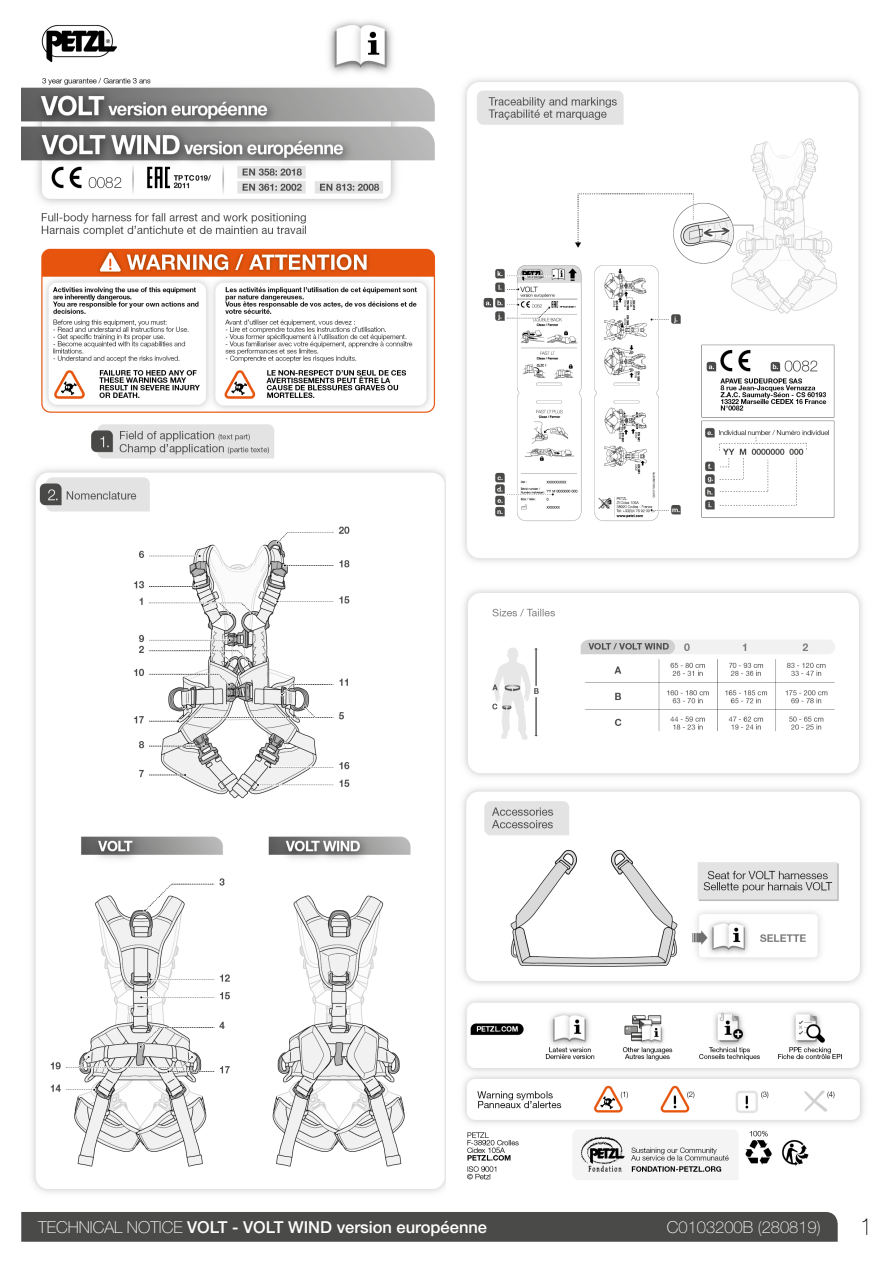
<style>
.page{position:relative;width:893px;height:1263px;background:#fff}
.page>*{position:absolute;margin:0;border:0;box-sizing:border-box;transform-origin:0 0}
.t1{font:100 24px "Helvetica Neue LT Pro";color:#000;scale:.85 1}
.t2{font:500 16.5px "Helvetica Neue LT Pro";color:#fff}
.t3{font:100 16.5px "Helvetica Neue LT Pro";color:#fff}
.s1{font-weight:100}
</style>
<div class="page">
<div style="left:21px;top:1212px;width:817px;height:30px;background:#4a4a49"></div>
<img style="left:32px;top:424px;width:414px;height:332px">
<img style="left:32px;top:756px;width:414px;height:437px">
<img style="left:45px;top:828px;width:384px;height:347px">
<img style="left:45px;top:521px;width:384px;height:287px">
<img style="left:21px;top:21px;width:415px;height:392px">
<img style="left:463px;top:79px;width:400px;height:906px">
<img style="left:463px;top:999px;width:401px;height:181px">
<p class="t2" style="left:38px;top:1217px;width:450px"><span class="s1">TECHNICAL NOTICE</span> VOLT - VOLT WIND version européenne</p>
<p class="t3" style="left:667px;top:1217px;width:155px">C0103200B (280819)</p>
<h1 class="t1" style="left:860px;top:1212px;width:15px">1</h1>
</div>
